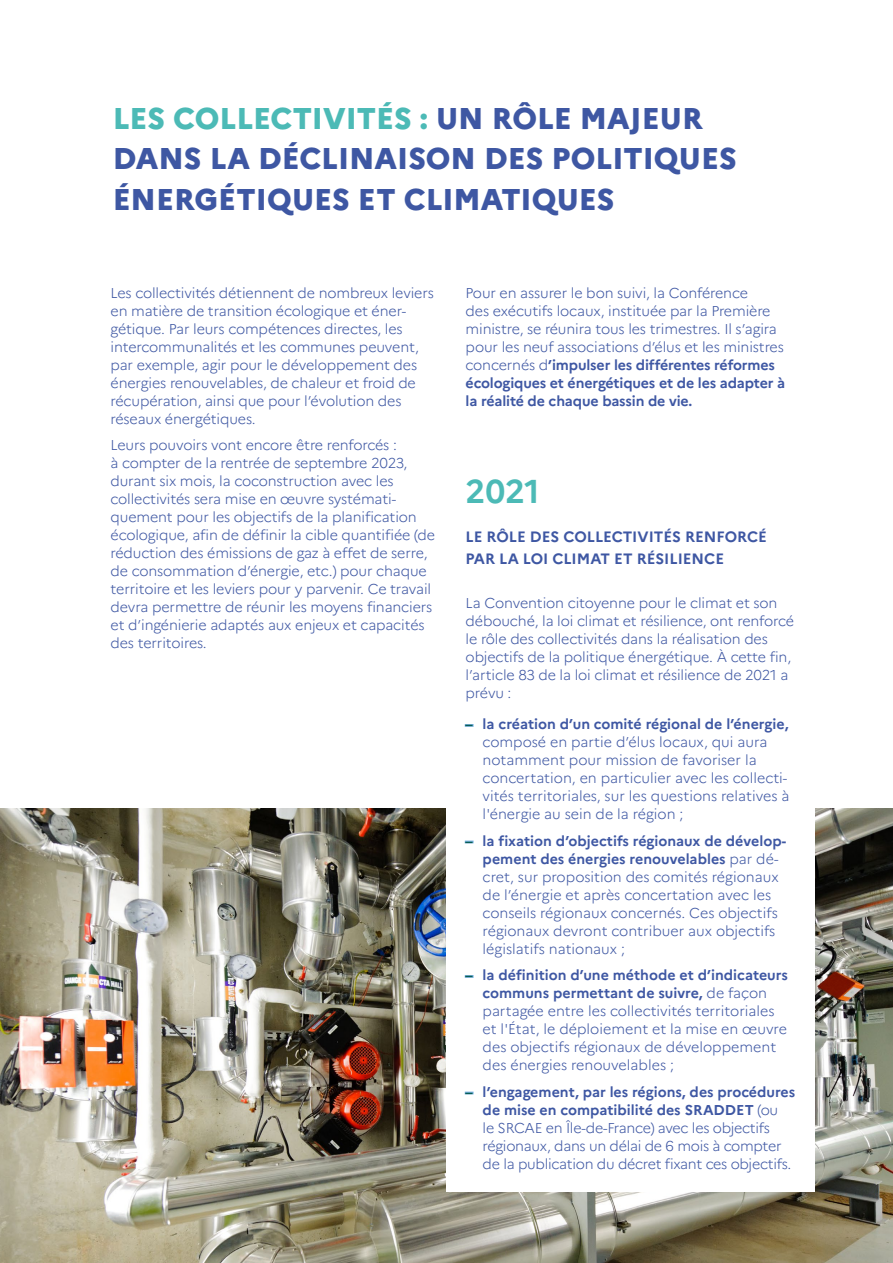
<style>
.page{position:relative;width:893px;height:1263px;background:#fff}
.page>*{position:absolute;margin:0;border:0;box-sizing:border-box;transform-origin:0 0}
.t1{font:700 33px "Marianne";color:#4cbab6}
.t2{font:800 30px/40.5px "Marianne";color:#3e57a3}
.t3{font:700 15px/21.6px "Marianne";color:#3e57a3}
.t4{font:300 14.25px/18px "Marianne";letter-spacing:-.01em;color:#3e57a3}
.s1{color:#4cbab6}
.s2{font-weight:700}
.s3{font-family:"Arial Rounded MT Bold";font-weight:400;color:#7ab2e1}
</style>
<div class="page">
<img style="left:0;top:809px;width:893px;height:454px">
<div style="left:446px;top:474px;width:369px;height:718px;background:#fff"></div>
<h2 class="t2" style="left:113px;top:98px;width:625px"><span class="s1">LES COLLECTIVITÉS :</span> UN RÔLE MAJEUR<br>DANS LA DÉCLINAISON DES POLITIQUES<br>ÉNERGÉTIQUES ET CLIMATIQUES</h2>
<p class="t4" style="left:111px;top:284px;width:325px">Les collectivités détiennent de nombreux leviers en matière de transition écologique et éner&shy;gétique. Par leurs compétences directes, les intercommunalités et les communes peuvent, par exemple, agir pour le développement des énergies renouvelables, de chaleur et froid de récupération, ainsi que pour l’évolution des réseaux énergétiques.</p>
<p class="t4" style="left:111px;top:436px;width:326px">Leurs pouvoirs vont encore être renforcés :<br>à compter de la rentrée de septembre 2023, durant six mois, la coconstruction avec les collectivités sera mise en œuvre systémati&shy;quement pour les objectifs de la planification écologique, afin de définir la cible quantifiée (de réduction des émissions de gaz à effet de serre, de consommation d’énergie, etc.) pour chaque territoire et les leviers pour y parvenir. Ce travail devra permettre de réunir les moyens financiers et d’ingénierie adaptés aux enjeux et capacités des territoires.</p>
<p class="t4" style="left:466px;top:284px;width:321px">Pour en assurer le bon suivi, la Conférence<br>des exécutifs locaux, instituée par la Première ministre, se réunira tous les trimestres. Il s’agira pour les neuf associations d’élus et les ministres concernés d<span class="s2">’impulser les différentes réformes écologiques et énergétiques et de les adapter à la réalité de chaque bassin de vie.</span></p>
<h1 class="t1" style="left:466px;top:471px;width:76px">2021</h1>
<p class="t3" style="left:466px;top:526px;width:303px">LE RÔLE DES COLLECTIVITÉS RENFORCÉ<br>PAR LA LOI CLIMAT ET RÉSILIENCE</p>
<p class="t4" style="left:466px;top:594px;width:330px">La Convention citoyenne pour le climat et son débouché, la loi climat et résilience, ont renforcé le rôle des collectivités dans la réalisation des objectifs de la politique énergétique. À cette fin, l’article 83 de la loi climat et résilience de 2021 a prévu :</p>
<p class="t4" style="left:483px;top:715px;width:308px;text-indent:-17px"><span class="s3">–</span> <span class="s2">la création d’un comité régional de l’énergie, </span>composé en partie d’élus locaux, qui aura notamment pour mission de favoriser la concertation, en particulier avec les collecti&shy;vités territoriales, sur les questions relatives à l'énergie au sein de la région ;</p>
<p class="t4" style="left:483px;top:831px;width:305px;text-indent:-17px"><span class="s3">–</span> <span class="s2">la fixation d’objectifs régionaux de dévelop&shy;pement des énergies renouvelables</span> par dé&shy;cret, sur proposition des comités régionaux de l’énergie et après concertation avec les conseils régionaux concernés. Ces objectifs régionaux devront contribuer aux objectifs législatifs nationaux ;</p>
<p class="t4" style="left:483px;top:966px;width:307px;text-indent:-17px"><span class="s3">–</span> <span class="s2">la définition d’une méthode et d’indicateurs communs permettant de suivre,</span> de façon partagée entre les collectivités territoriales et l'État, le déploiement et la mise en œuvre des objectifs régionaux de développement des énergies renouvelables ;</p>
<p class="t4" style="left:483px;top:1082px;width:314px;text-indent:-17px"><span class="s3">–</span> <span class="s2">l’engagement, par les régions, des procédures de mise en compatibilité des SRADDET</span> (ou<br>le SRCAE en Île-de-France) avec les objectifs régionaux, dans un délai de 6 mois à compter de la publication du décret fixant ces objectifs.</p>
</div>
